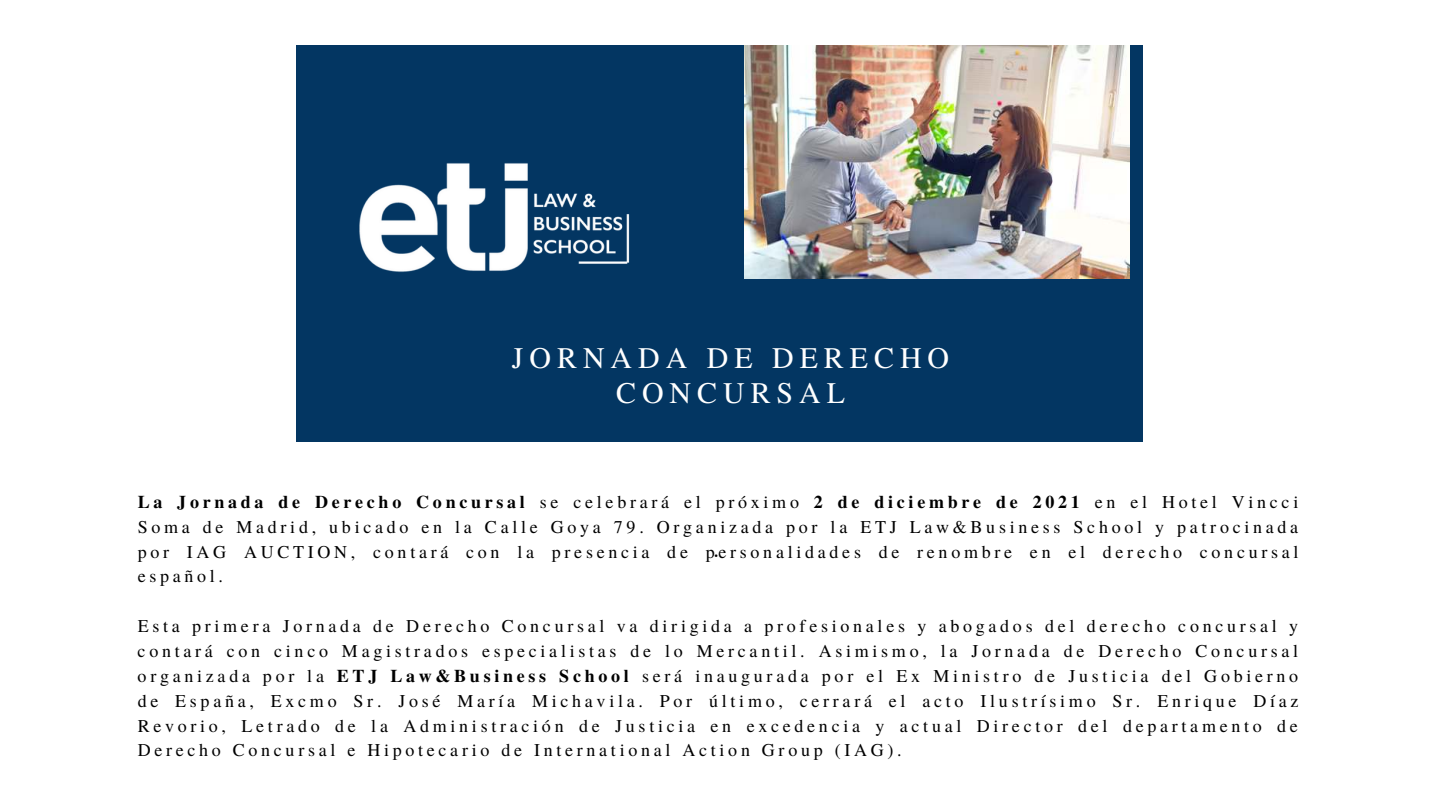
<style>
.page{position:relative;width:1440px;height:810px;background:#fff}
.page>*{position:absolute;margin:0;border:0;box-sizing:border-box;transform-origin:0 0}
.t1{font:29.9px/35.2px "Te X Gyre Termes";letter-spacing:.2em;color:#fff;text-align:center}
.t2{font:18px/24.9px "Te X Gyre Termes";letter-spacing:.205em;color:#000;text-align:justify}
.t3{font:700 16.6px "Rosario";color:#000}
.s1{font-weight:700}
</style>
<div class="page">
<div style="left:296px;top:46px;width:847px;height:396px;background:#033662"></div>
<img style="left:744px;top:46px;width:385px;height:232px">
<img style="left:359px;top:163px;width:271px;height:109px">
<h1 class="t1" style="left:512px;top:339px;width:439px">JORNADA DE DERECHO<br>CONCURSAL</h1>
<p class="t2" style="left:138px;top:489px;width:1162px"><span class="s1">La Jornada de Derecho Concursal</span> se celebrará el próximo <span class="s1">2 de diciembre de 2021</span> en el Hotel Vincci Soma de Madrid, ubicado en la Calle Goya 79. Organizada por la ETJ Law&amp;Business School y patrocinada por IAG AUCTION, contará con la presencia de personalidades de renombre en el derecho concursal español.</p>
<p class="t2" style="left:138px;top:613px;width:1162px">Esta primera Jornada de Derecho Concursal va dirigida a profesionales y abogados del derecho concursal y contará con cinco Magistrados especialistas de lo Mercantil. Asimismo, la Jornada de Derecho Concursal organizada por la <span class="s1">ETJ Law&amp;Business School</span> será inaugurada por el Ex Ministro de Justicia del Gobierno de España, Excmo Sr. José María Michavila. Por último, cerrará el acto Ilustrísimo Sr. Enrique Díaz Revorio, Letrado de la Administración de Justicia en excedencia y actual Director del departamento de Derecho Concursal e Hipotecario de International Action Group (IAG).</p>
<p class="t3" style="left:715px;top:541px;width:5px">.</p>
</div>
